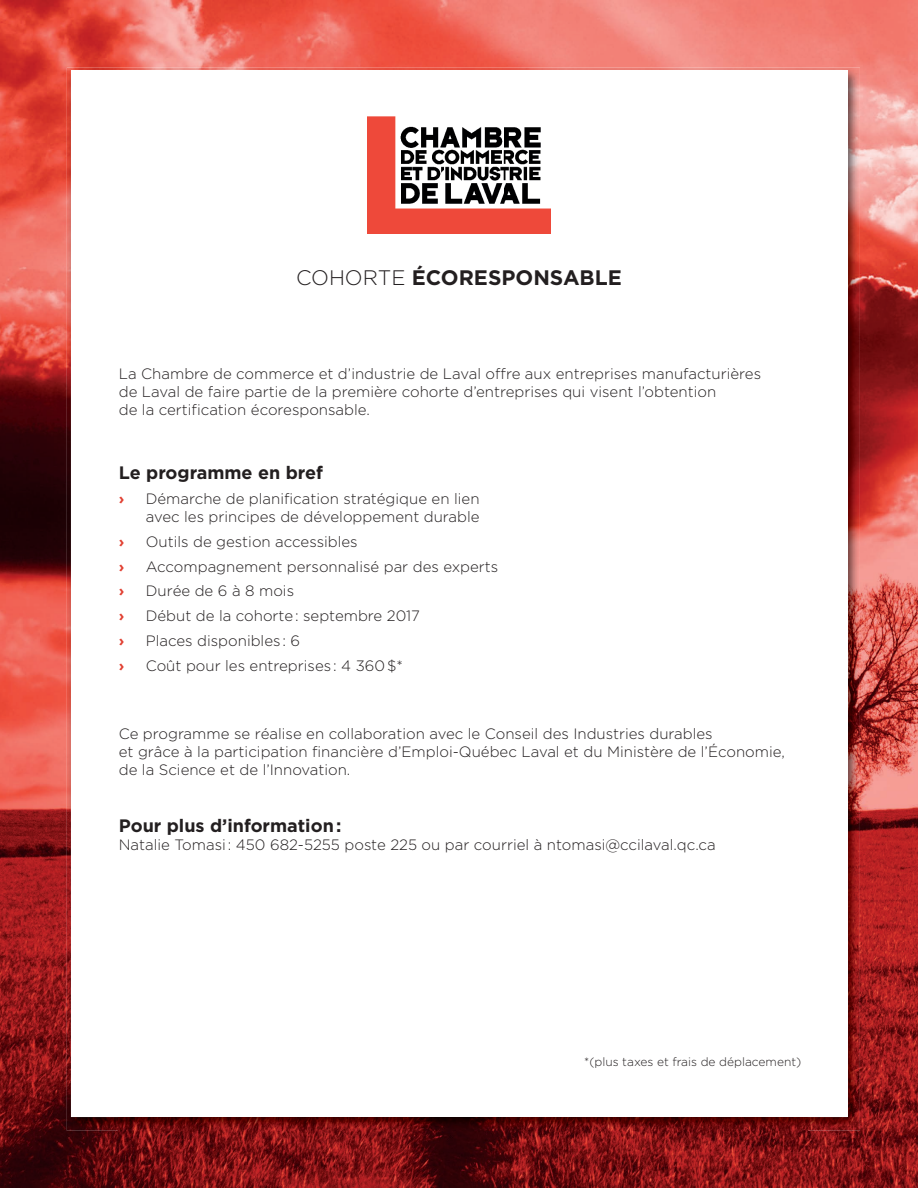
<style>
.page{position:relative;width:918px;height:1188px;background:#fff}
.page>*{position:absolute;margin:0;border:0;box-sizing:border-box;transform-origin:0 0}
.t1{font:700 21px "Gotham";color:#231f20}
.t2{font:700 18px "Gotham";color:#231f20}
.t3{font:300 15px/18px "Gotham";color:#231f20}
.t4{font:700 15px "Gotham";color:#e13f31}
.t5{font:300 12px "Gotham";color:#231f20}
.s1{font-weight:300}
</style>
<div class="page">
<img style="left:0;top:0;width:918px;height:1188px">
<img style="left:67px;top:68px;width:793px;height:52px">
<img style="left:67px;top:120px;width:52px;height:1011px">
<img style="left:808px;top:120px;width:52px;height:1011px">
<img style="left:119px;top:1117px;width:689px;height:14px">
<div style="left:71px;top:71px;width:776px;height:1046px;background:#fff"></div>
<img style="left:367px;top:117px;width:184px;height:117px">
<h1 class="t1" style="left:296px;top:266px;width:327px"><span class="s1">COHORTE</span> ÉCORESPONSABLE</h1>
<p class="t3" style="left:119px;top:364px;width:644px">La Chambre de commerce et d’industrie de Laval offre aux entreprises manufacturières de Laval de faire partie de la première cohorte d’entreprises qui visent l’obtention<br>de la certification écoresponsable.</p>
<p class="t2" style="left:119px;top:463px;width:206px">Le programme en bref</p>
<p class="t4" style="left:119px;top:490px;width:7px">›</p>
<p class="t3" style="left:146px;top:490px;width:335px">Démarche de planification stratégique en lien avec les principes de développement durable</p>
<p class="t4" style="left:119px;top:533px;width:7px">›</p>
<p class="t3" style="left:146px;top:532px;width:213px">Outils de gestion accessibles</p>
<p class="t4" style="left:119px;top:558px;width:7px">›</p>
<p class="t3" style="left:146px;top:557px;width:354px">Accompagnement personnalisé par des experts</p>
<p class="t4" style="left:119px;top:582px;width:7px">›</p>
<p class="t3" style="left:146px;top:582px;width:150px">Durée de 6 à 8 mois</p>
<p class="t4" style="left:119px;top:607px;width:7px">›</p>
<p class="t3" style="left:146px;top:607px;width:276px">Début de la cohorte : septembre 2017</p>
<p class="t4" style="left:119px;top:632px;width:7px">›</p>
<p class="t3" style="left:146px;top:631px;width:156px">Places disponibles : 6</p>
<p class="t4" style="left:119px;top:657px;width:7px">›</p>
<p class="t3" style="left:146px;top:656px;width:259px">Coût pour les entreprises : 4 360 $*</p>
<p class="t3" style="left:119px;top:724px;width:668px">Ce programme se réalise en collaboration avec le Conseil des Industries durables<br>et grâce à la participation financière d’Emploi-Québec Laval et du Ministère de l’Économie, de la Science et de l’Innovation.</p>
<p class="t2" style="left:119px;top:815px;width:224px">Pour plus d’information :</p>
<p class="t3" style="left:119px;top:836px;width:598px">Natalie Tomasi : 450 682-5255 poste 225 ou par courriel à ntomasi@ccilaval.qc.ca</p>
<p class="t5" style="left:584px;top:1055px;width:219px">*(plus taxes et frais de déplacement)</p>
</div>
